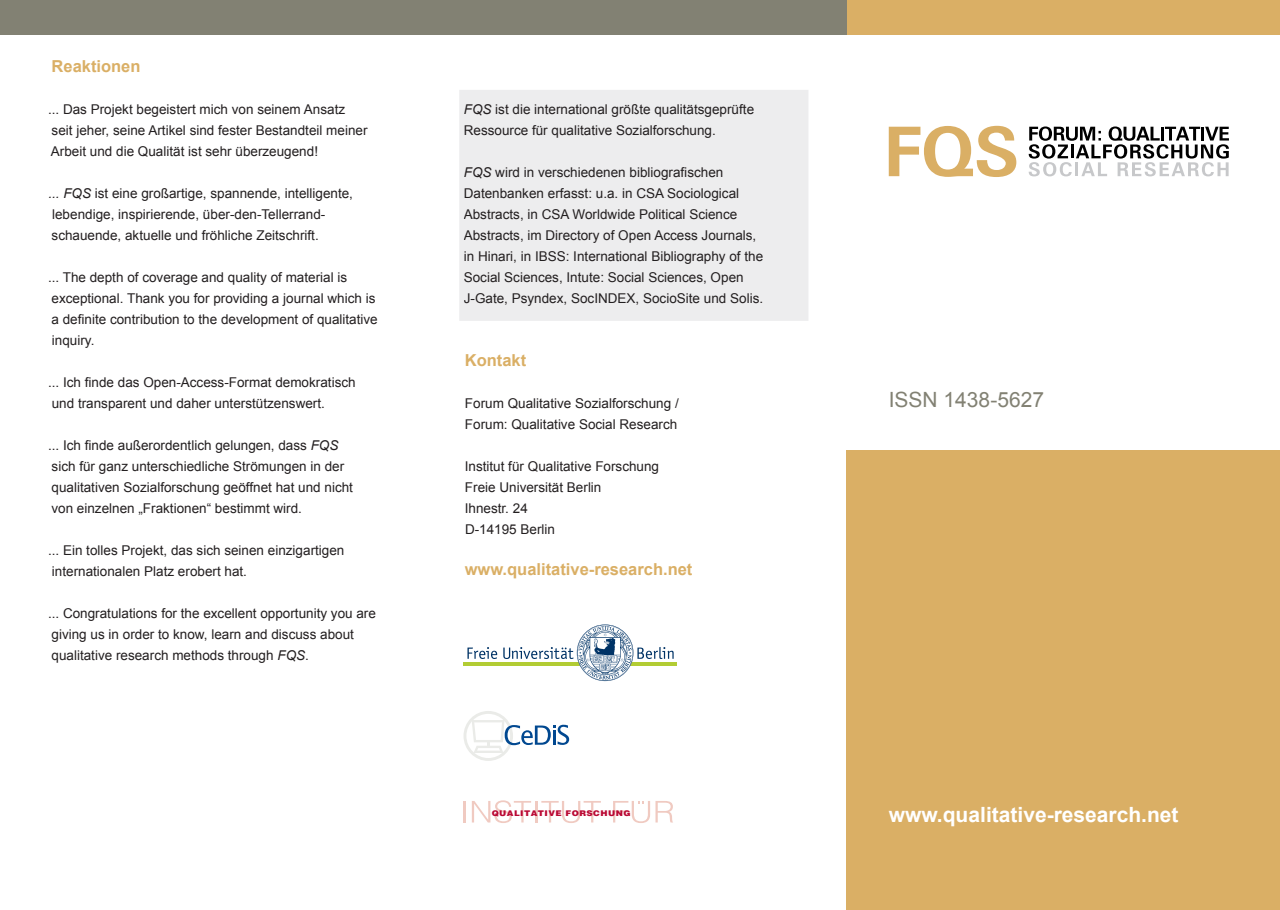
<style>
.page{position:relative;width:1280px;height:910px;background:#fff}
.page>*{position:absolute;margin:0;border:0;box-sizing:border-box;transform-origin:0 0}
.Überschrift_2_-_Unte{font:700 21px "Arial";color:#fff}
.Überschrift_2_-_Unte-2{font:21px "Arial";color:#828173}
.Überschrift_2_-_Unte-3{font:700 16.5px "Arial";color:#daaf65}
.Hervorhebung_Fett_Fl{font:700 16.5px "Arial";color:#daaf65}
.Fließtext{font:700 16.5px "Arial";color:#daaf65}
.Fließtext_Kopie{font:13.5px/21px "Arial";color:#231f20}
.Fließtext-2{font:13.5px/21px "Arial";color:#231f20}
.t1{font:900 7.8px "Helvetica LT Std";letter-spacing:.05em;color:#ba0934;scale:1.1 1}
.s1{font-style:italic}
</style>
<div class="page">
<div style="left:847px;top:451px;width:433px;height:459px;background:#daaf65"></div>
<svg style="left:889px;top:126px;width:127px;height:51px"></svg>
<svg style="left:1029px;top:126px;width:200px;height:50px"></svg>
<div style="left:847px;top:0;width:433px;height:34px;background:#daaf65"></div>
<div style="left:0;top:0;width:846px;height:34px;background:#828173"></div>
<div style="left:459px;top:90px;width:349px;height:231px;background:#ededee"></div>
<svg style="left:467px;top:647px;width:30px;height:12px"></svg>
<hr style="left:463px;top:662px;width:213px;height:3px;background:#b2cc33">
<svg style="left:503px;top:625px;width:171px;height:56px"></svg>
<hr style="left:463px;top:801px;width:3px;height:21px;background:#f0cac1">
<svg style="left:472px;top:800px;width:59px;height:23px"></svg>
<hr style="left:535px;top:801px;width:2px;height:21px;background:#f0cac1">
<svg style="left:541px;top:801px;width:60px;height:22px"></svg>
<svg style="left:613px;top:801px;width:60px;height:22px"></svg>
<svg style="left:463px;top:711px;width:106px;height:50px"></svg>
<p class="Hervorhebung_Fett_Fl" style="left:52px;top:55px;width:90px">Reaktionen</p>
<p class="Fließtext_Kopie" style="left:48px;top:99px;width:321px">... Das Projekt begeistert mich von seinem Ansatz seit jeher, seine Artikel sind fester Bestandteil meiner<br>Arbeit und die Qualität ist sehr überzeugend!</p>
<p class="Fließtext_Kopie" style="left:48px;top:183px;width:306px"><span class="s1">... FQS</span> ist eine großartige, spannende, intelligente, lebendige, inspirierende, über-den-Tellerrand&shy;schauende, aktuelle und fröhliche Zeitschrift.</p>
<p class="Fließtext_Kopie" style="left:48px;top:267px;width:331px">... The depth of coverage and quality of material is exceptional. Thank you for providing a journal which is a definite contribution to the development of qualitative inquiry.</p>
<p class="Fließtext_Kopie" style="left:48px;top:372px;width:309px">... Ich finde das Open-Access-Format demokratisch und transparent und daher unterstützenswert.</p>
<p class="Fließtext_Kopie" style="left:48px;top:435px;width:306px">... Ich finde außerordentlich gelungen, dass <span class="s1">FQS </span>sich für ganz unterschiedliche Strömungen in der qualitativen Sozialforschung geöffnet hat und nicht von einzelnen „Fraktionen“ bestimmt wird.</p>
<p class="Fließtext-2" style="left:48px;top:540px;width:298px">... Ein tolles Projekt, das sich seinen einzigartigen internationalen Platz erobert hat.</p>
<p class="Fließtext_Kopie" style="left:48px;top:603px;width:329px">... Congratulations for the excellent opportunity you are giving us in order to know, learn and discuss about qualitative research methods through <span class="s1">FQS</span>.</p>
<p class="Fließtext-2" style="left:464px;top:99px;width:292px"><span class="s1">FQS</span> ist die international größte qualitätsgeprüfte<br>Ressource für qualitative Sozialforschung.</p>
<p class="Fließtext-2" style="left:464px;top:162px;width:301px"><span class="s1">FQS</span> wird in verschiedenen bibliografischen Datenbanken erfasst: u.a. in CSA Sociological Abstracts, in CSA Worldwide Political Science Abstracts, im Directory of Open Access Journals, in Hinari, in IBSS: International Bibliography of the Social Sciences, Intute: Social Sciences, Open</p>
<p class="Fließtext-2" style="left:464px;top:288px;width:301px">J-Gate, Psyndex, SocINDEX, SocioSite und Solis.</p>
<p class="Fließtext" style="left:465px;top:349px;width:63px">Kontakt</p>
<p class="Fließtext-2" style="left:465px;top:393px;width:215px">Forum Qualitative Sozialforschung /<br>Forum: Qualitative Social Research</p>
<p class="Fließtext-2" style="left:465px;top:456px;width:196px">Institut für Qualitative Forschung</p>
<p class="Fließtext_Kopie" style="left:465px;top:477px;width:138px">Freie Universität Berlin</p>
<p class="Fließtext_Kopie" style="left:465px;top:498px;width:65px">Ihnestr. 24</p>
<p class="Fließtext_Kopie" style="left:465px;top:519px;width:92px">D-14195 Berlin</p>
<p class="Überschrift_2_-_Unte-3" style="left:465px;top:558px;width:229px">www.qualitative-research.net</p>
<p class="Überschrift_2_-_Unte-2" style="left:889px;top:386px;width:157px">ISSN 1438-5627</p>
<p class="t1" style="left:492px;top:808px;width:128px">QUALITATIVE FORSCHUNG</p>
<p class="Überschrift_2_-_Unte" style="left:889px;top:801px;width:291px">www.qualitative-research.net</p>
</div>
